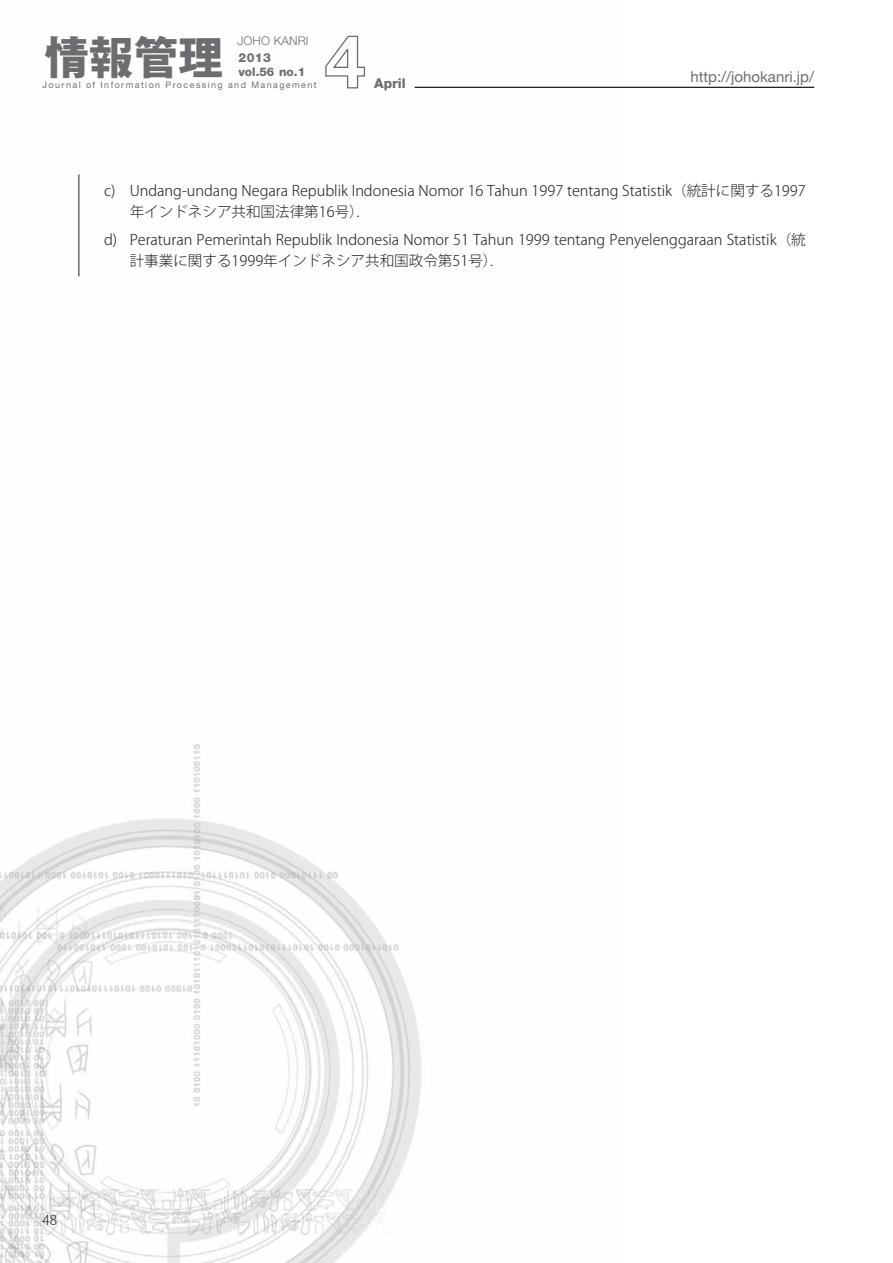
<style>
.page{position:relative;width:893px;height:1263px;background:#fff}
.page>*{position:absolute;margin:0;border:0;box-sizing:border-box;transform-origin:0 0}
.t1{font:44.25px "Koz Go Pro Heavy 90 msp RKSJ H";color:#6c6d70}
.t2{font:15px "Helvetica Neue LT Std";color:#6c6d70}
.参考文献{font:300 14.55px/21px "Koz Go Pro";color:#231f20}
.t3{font:800 13.5px "Helvetica Neue LT Std";color:#6c6d70}
.t4{font:300 13.5px "Koz Go Pro";color:#231f20}
.t5{font:800 12.45px "Helvetica Neue LT Std";color:#6c6d70}
.t6{font:300 12px "Helvetica Neue LT Std";letter-spacing:.01em;color:#6c6d70}
.t7{font:800 11.85px "Helvetica Neue LT Std";color:#6c6d70}
.t8{font:9px "Helvetica Neue LT Std";letter-spacing:.16em;color:#6c6d70}
</style>
<div class="page">
<img style="left:0;top:86px;width:625px;height:1177px">
<svg style="left:325px;top:35px;width:41px;height:54px"></svg>
<hr style="left:415px;top:87px;width:399px;height:1px;background:#231f20">
<hr style="left:79px;top:174px;width:1px;height:102px;background:#231f20">
<p class="t1" style="left:45px;top:29px;width:180px">情報管理</p>
<p class="t6" style="left:237px;top:33px;width:73px">JOHO KANRI</p>
<p class="t5" style="left:239px;top:51px;width:34px">2013</p>
<p class="t8" style="left:42px;top:79px;width:276px">Journal of Information Processing and Management</p>
<p class="t7" style="left:238px;top:65px;width:68px">vol.56 no.1</p>
<p class="t3" style="left:374px;top:75px;width:33px">April</p>
<p class="t2" style="left:690px;top:68px;width:125px">http://johokanri.jp/</p>
<p class="参考文献" style="left:130px;top:180px;width:678px;text-indent:-26px">c) Undang-undang Negara Republik Indonesia Nomor 16 Tahun 1997 tentang Statistik（統計に関する1997年インドネシア共和国法律第16号）.</p>
<p class="参考文献" style="left:130px;top:229px;width:678px;text-indent:-26px">d) Peraturan Pemerintah Republik Indonesia Nomor 51 Tahun 1999 tentang Penyelenggaraan Statistik（統計事業に関する1999年インドネシア共和国政令第51号）.</p>
<p class="t4" style="left:43px;top:1211px;width:16px">48</p>
</div>
